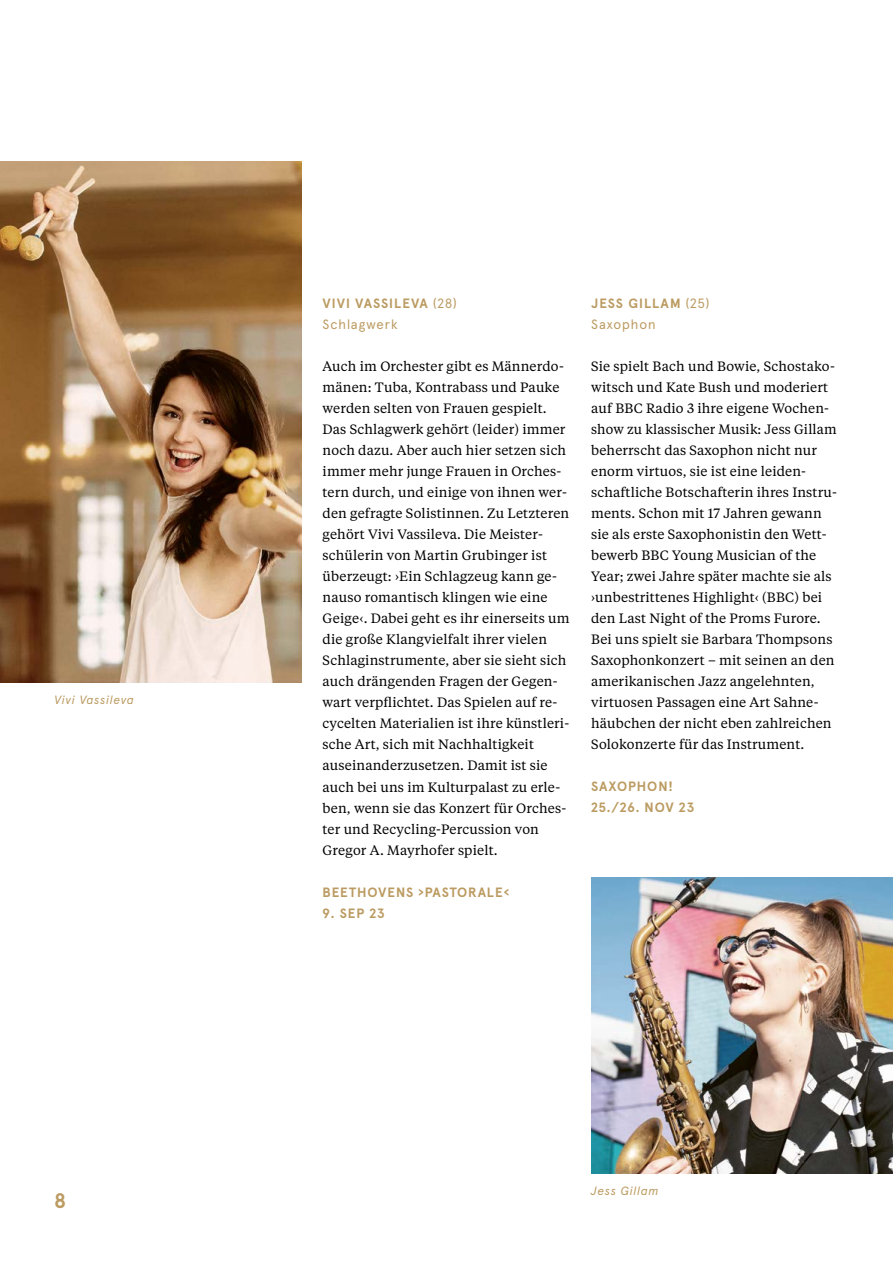
<style>
.page{position:relative;width:893px;height:1263px;background:#fff}
.page>*{position:absolute;margin:0;border:0;box-sizing:border-box;transform-origin:0 0}
.t1{font:700 21px "Apercu Pro";color:#bb9b61}
.t2{font:13.5px/21px "Tiempos Text";letter-spacing:.01em;color:#000}
.t3{font:13.5px/21px "Apercu Pro";letter-spacing:.07em;color:#bb9b61}
.t4{font:700 13.5px/21px "Apercu Pro";letter-spacing:.065em;color:#bb9b61}
.t5{font:italic 12px "Apercu Pro";letter-spacing:.065em;color:#bb9b61}
.s1{font-weight:700}
</style>
<div class="page">
<img style="left:0;top:162px;width:302px;height:520px">
<img style="left:591px;top:877px;width:302px;height:297px">
<p class="t5" style="left:54px;top:690px;width:81px">Vivi Vassileva</p>
<h1 class="t1" style="left:54px;top:1184px;width:13px">8</h1>
<p class="t3" style="left:323px;top:292px;width:136px"><span class="s1">VIVI VASSILEVA</span> (28)<br>Schlagwerk</p>
<p class="t2" style="left:323px;top:355px;width:249px">Auch im Orchester gibt es Männerdo&shy;mänen: Tuba, Kontrabass und Pauke werden selten von Frauen gespielt.<br>Das Schlagwerk gehört (leider) immer noch dazu. Aber auch hier setzen sich immer mehr junge Frauen in Orches&shy;tern durch, und einige von ihnen wer&shy;den gefragte Solistinnen. Zu Letzteren gehört Vivi Vassileva. Die Meister&shy;schülerin von Martin Grubinger ist überzeugt: ›Ein Schlagzeug kann ge&shy;nauso romantisch klingen wie eine Geige‹. Dabei geht es ihr einerseits um die große Klangvielfalt ihrer vielen Schlaginstrumente, aber sie sieht sich auch drängenden Fragen der Gegen&shy;wart verpflichtet. Das Spielen auf re&shy;cycelten Materialien ist ihre künstleri&shy;sche Art, sich mit Nachhaltigkeit auseinanderzusetzen. Damit ist sie auch bei uns im Kulturpalast zu erle&shy;ben, wenn sie das Konzert für Orches&shy;ter und Recycling-Percussion von Gregor A. Mayrhofer spielt.</p>
<p class="t4" style="left:323px;top:880px;width:188px">BEETHOVENS ›PASTORALE‹</p>
<p class="t4" style="left:323px;top:901px;width:64px">9. SEP 23</p>
<p class="t3" style="left:591px;top:292px;width:120px"><span class="s1">JESS GILLAM</span> (25)<br>Saxophon</p>
<p class="t2" style="left:591px;top:356px;width:247px">Sie spielt Bach und Bowie, Schostako&shy;witsch und Kate Bush und moderiert auf BBC Radio 3 ihre eigene Wochen&shy;show zu klassischer Musik: Jess Gillam beherrscht das Saxophon nicht nur enorm virtuos, sie ist eine leiden&shy;schaftliche Botschafterin ihres Instru&shy;ments. Schon mit 17 Jahren gewann sie als erste Saxophonistin den Wett&shy;bewerb BBC Young Musician of the Year; zwei Jahre später machte sie als ›unbestrittenes Highlight‹ (BBC) bei den Last Night of the Proms Furore.<br>Bei uns spielt sie Barbara Thompsons Saxophonkonzert – mit seinen an den amerikanischen Jazz angelehnten, virtuosen Passagen eine Art Sahne&shy;häubchen der nicht eben zahlreichen Solokonzerte für das Instrument.</p>
<p class="t4" style="left:591px;top:775px;width:105px">SAXOPHON!<br>25./26. NOV 23</p>
<p class="t5" style="left:590px;top:1182px;width:70px">Jess Gillam</p>
</div>
